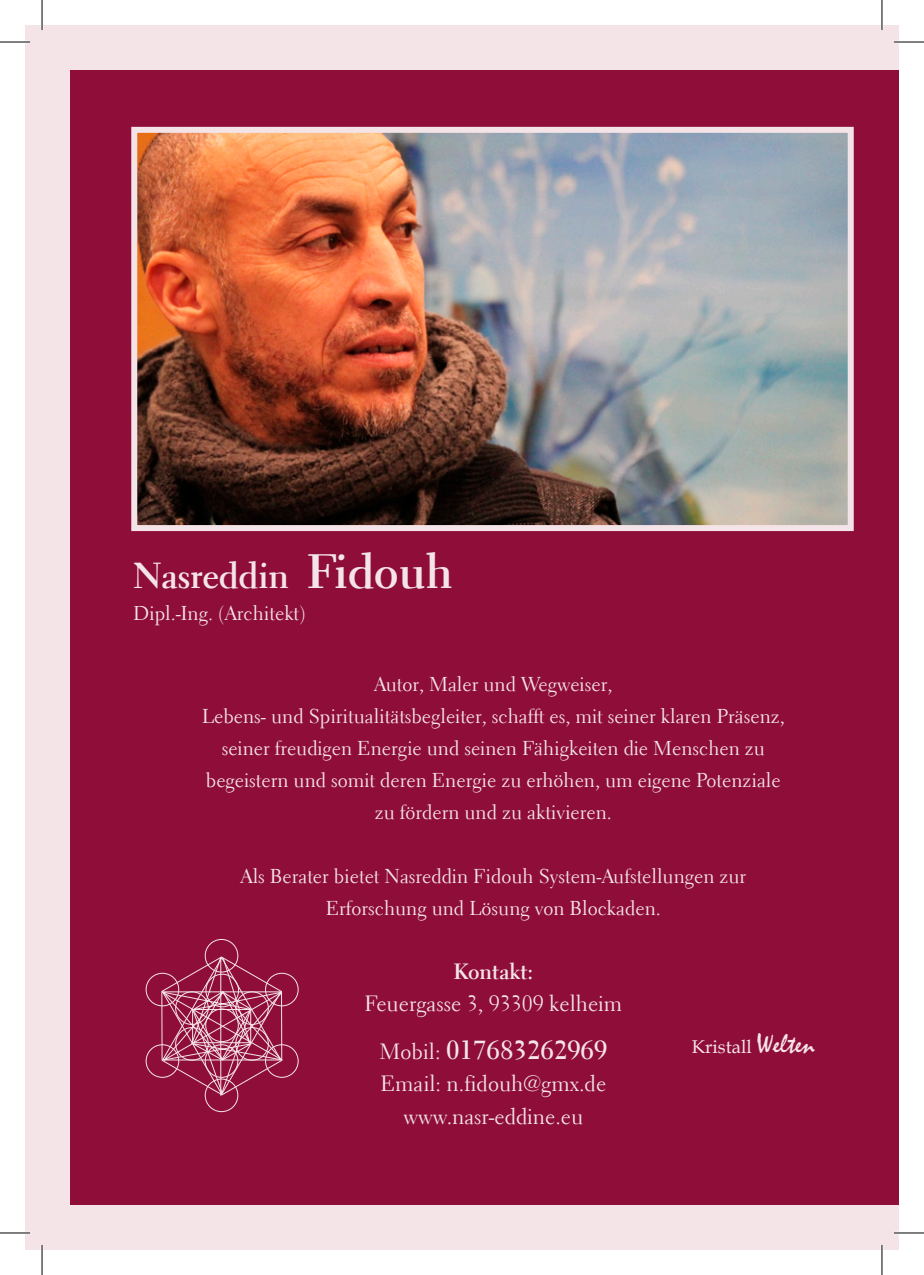
<style>
.page{position:relative;width:924px;height:1275px;background:#fff}
.page>*{position:absolute;margin:0;border:0;box-sizing:border-box;transform-origin:0 0}
.t1{font:700 36px "Electra LT";letter-spacing:-.01em;color:#f4e4e8}
.t2{font:700 26px "Electra LT";color:#f4e4e8}
.t3{font:22px/32px "Electra LT";color:#f4e4e8;text-align:center}
.t4{font:700 22px "Electra LT";color:#f4e4e8}
.t5{font:20px/32px "Electra LT";color:#f4e4e8;text-align:center}
.t6{font:18.4px "Book Antiqua";color:#f4e4e8}
.s1{font-size:48px}
.s2{font-weight:400;font-size:22px}
.s3{font-family:"Mistral";font-size:27.8px}
</style>
<div class="page">
<div style="left:25px;top:25px;width:873px;height:1224px;background:#f4e4e8"></div>
<div style="left:70px;top:70px;width:828px;height:1134px;background:#8f0d39"></div>
<svg style="left:145px;top:939px;width:154px;height:173px"></svg>
<img style="left:138px;top:134px;width:708px;height:390px">
<div style="left:131px;top:127px;width:722px;height:404px;border:6px solid #f4e4e8"></div>
<hr style="left:0;top:41px;width:30px;height:2px;background:#fff">
<hr style="left:893px;top:41px;width:30px;height:2px;background:#fff">
<hr style="left:0;top:1231px;width:30px;height:3px;background:#fff">
<hr style="left:893px;top:1231px;width:30px;height:3px;background:#fff">
<hr style="left:41px;top:0;width:2px;height:30px;background:#fff">
<hr style="left:41px;top:1245px;width:2px;height:30px;background:#fff">
<hr style="left:880px;top:0;width:2px;height:30px;background:#fff">
<hr style="left:880px;top:1245px;width:2px;height:30px;background:#fff">
<hr style="left:0;top:42px;width:30px;height:1px;background:#000">
<hr style="left:893px;top:42px;width:30px;height:1px;background:#000">
<hr style="left:0;top:1232px;width:30px;height:1px;background:#000">
<hr style="left:893px;top:1232px;width:30px;height:1px;background:#000">
<hr style="left:42px;top:0;width:1px;height:30px;background:#000">
<hr style="left:42px;top:1245px;width:1px;height:30px;background:#000">
<hr style="left:881px;top:0;width:1px;height:30px;background:#000">
<hr style="left:881px;top:1245px;width:1px;height:30px;background:#000">
<h1 class="t1" style="left:133px;top:553px;width:321px">Nasreddin <span class="s1">Fidouh</span></h1>
<p class="t5" style="left:133px;top:597px;width:174px">Dipl.-Ing. (Architekt)</p>
<p class="t5" style="left:202px;top:668px;width:584px">Autor, Maler und Wegweiser,<br>Lebens- und Spiritualitätsbegleiter, schafft es, mit seiner klaren Präsenz, seiner freudigen Energie und seinen Fähigkeiten die Menschen zu begeistern und somit deren Energie zu erhöhen, um eigene Potenziale zu fördern und zu aktivieren.</p>
<p class="t5" style="left:240px;top:860px;width:507px">Als Berater bietet Nasreddin Fidouh System-Aufstellungen zur<br>Erforschung und Lösung von Blockaden.</p>
<p class="t4" style="left:453px;top:958px;width:81px">Kontakt:</p>
<p class="t3" style="left:364px;top:988px;width:259px">Feuergasse 3, 93309 kelheim</p>
<h2 class="t2" style="left:379px;top:1034px;width:229px"><span class="s2">Mobil:</span> 017683262969</h2>
<p class="t3" style="left:380px;top:1068px;width:227px">Email: n.fidouh@gmx.de www.nasr-eddine.eu</p>
<p class="t6" style="left:691px;top:1033px;width:124px">Kristall <span class="s3">Welten</span></p>
</div>
